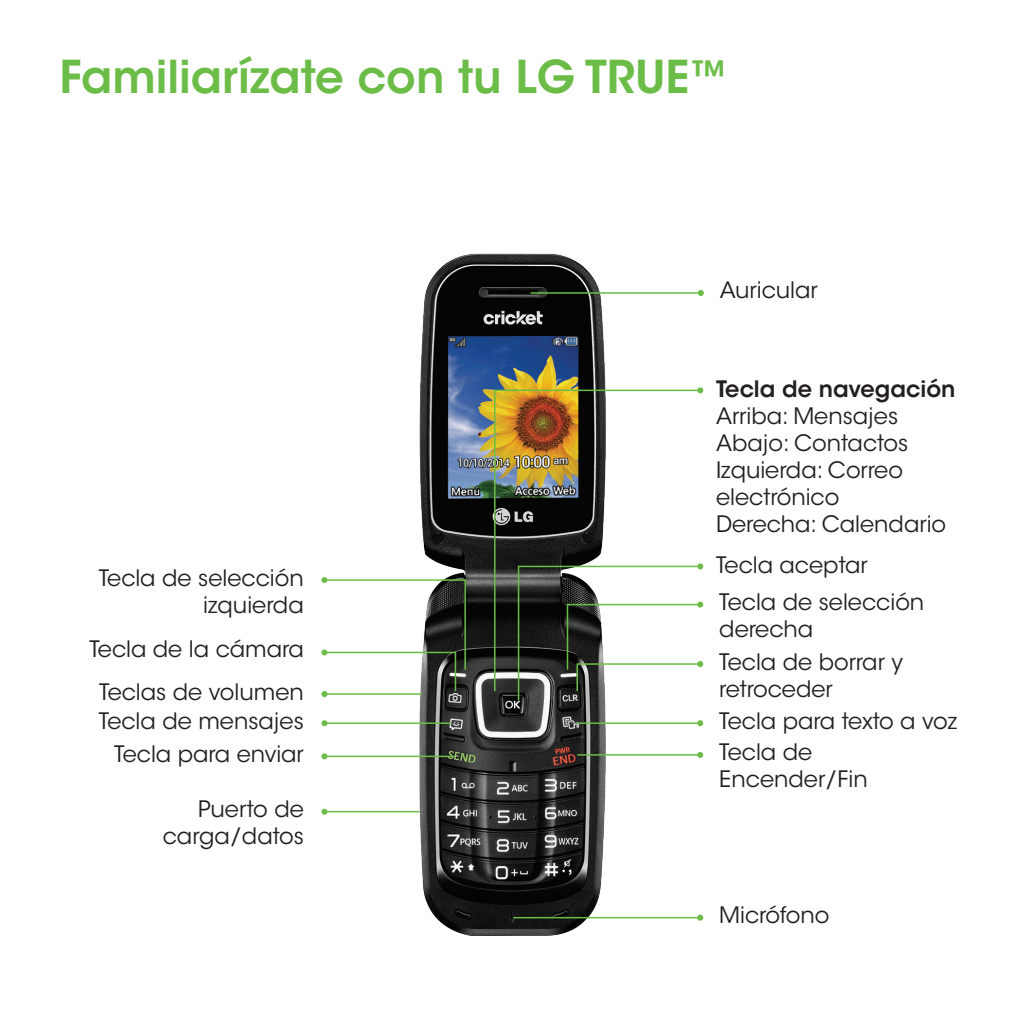
<style>
.page{position:relative;width:1021px;height:1021px;background:#fff}
.page>*{position:absolute;margin:0;border:0;box-sizing:border-box;transform-origin:0 0}
.t1{font:600 45px "ITC Avant Garde Std";color:#6bbd48}
.t2{font:22.5px/27px "ITC Avant Garde Std";color:#231f20}
.t3{font:600 22.5px "ITC Avant Garde Std";color:#231f20}
.s1{font-size:36px}
</style>
<div class="page">
<img style="left:322px;top:253px;width:382px;height:683px">
<hr style="left:530px;top:292px;width:170px;height:2px;background:#6bbd48">
<svg style="left:697px;top:290px;width:6px;height:6px"></svg>
<hr style="left:577px;top:722px;width:123px;height:2px;background:#6bbd48">
<svg style="left:697px;top:720px;width:6px;height:6px"></svg>
<hr style="left:324px;top:722px;width:127px;height:2px;background:#6bbd48">
<svg style="left:321px;top:720px;width:6px;height:6px"></svg>
<hr style="left:577px;top:754px;width:123px;height:1px;background:#6bbd48">
<svg style="left:697px;top:752px;width:6px;height:6px"></svg>
<hr style="left:324px;top:755px;width:130px;height:2px;background:#6bbd48">
<svg style="left:321px;top:753px;width:6px;height:6px"></svg>
<hr style="left:324px;top:811px;width:96px;height:1px;background:#6bbd48">
<svg style="left:321px;top:808px;width:6px;height:6px"></svg>
<hr style="left:513px;top:917px;width:187px;height:1px;background:#6bbd48">
<svg style="left:697px;top:914px;width:6px;height:6px"></svg>
<svg style="left:517px;top:563px;width:186px;height:139px"></svg>
<svg style="left:493px;top:389px;width:208px;height:303px"></svg>
<svg style="left:697px;top:387px;width:6px;height:6px"></svg>
<svg style="left:321px;top:577px;width:145px;height:120px"></svg>
<p class="t1" style="left:60px;top:48px;width:669px">Familiarízate con tu LG TRUE<span class="s1">™</span></p>
<p class="t2" style="left:720px;top:277px;width:99px">Auricular</p>
<p class="t2" style="left:99px;top:564px;width:206px;text-align:right">Tecla de selección izquierda</p>
<p class="t2" style="left:89px;top:636px;width:216px">Tecla de la cámara</p>
<p class="t3" style="left:716px;top:375px;width:241px">Tecla de navegación</p>
<p class="t2" style="left:716px;top:403px;width:184px">Arriba: Mensajes</p>
<p class="t2" style="left:716px;top:430px;width:194px">Abajo: Contactos</p>
<p class="t2" style="left:716px;top:457px;width:188px">Izquierda: Correo electrónico</p>
<p class="t2" style="left:716px;top:511px;width:232px">Derecha: Calendario</p>
<p class="t2" style="left:716px;top:552px;width:153px">Tecla aceptar</p>
<p class="t2" style="left:719px;top:588px;width:206px">Tecla de selección derecha</p>
<p class="t2" style="left:719px;top:648px;width:185px">Tecla de borrar y</p>
<p class="t2" style="left:99px;top:678px;width:206px">Teclas de volumen</p>
<p class="t2" style="left:719px;top:675px;width:115px">retroceder</p>
<p class="t2" style="left:99px;top:707px;width:206px">Tecla de mensajes</p>
<p class="t2" style="left:719px;top:707px;width:239px">Tecla para texto a voz</p>
<p class="t2" style="left:719px;top:739px;width:150px">Tecla de<br>Encender/Fin</p>
<p class="t2" style="left:114px;top:740px;width:191px">Tecla para enviar</p>
<p class="t2" style="left:163px;top:795px;width:143px;text-align:right">Puerto de carga/datos</p>
<p class="t2" style="left:719px;top:901px;width:112px">Micrófono</p>
</div>
